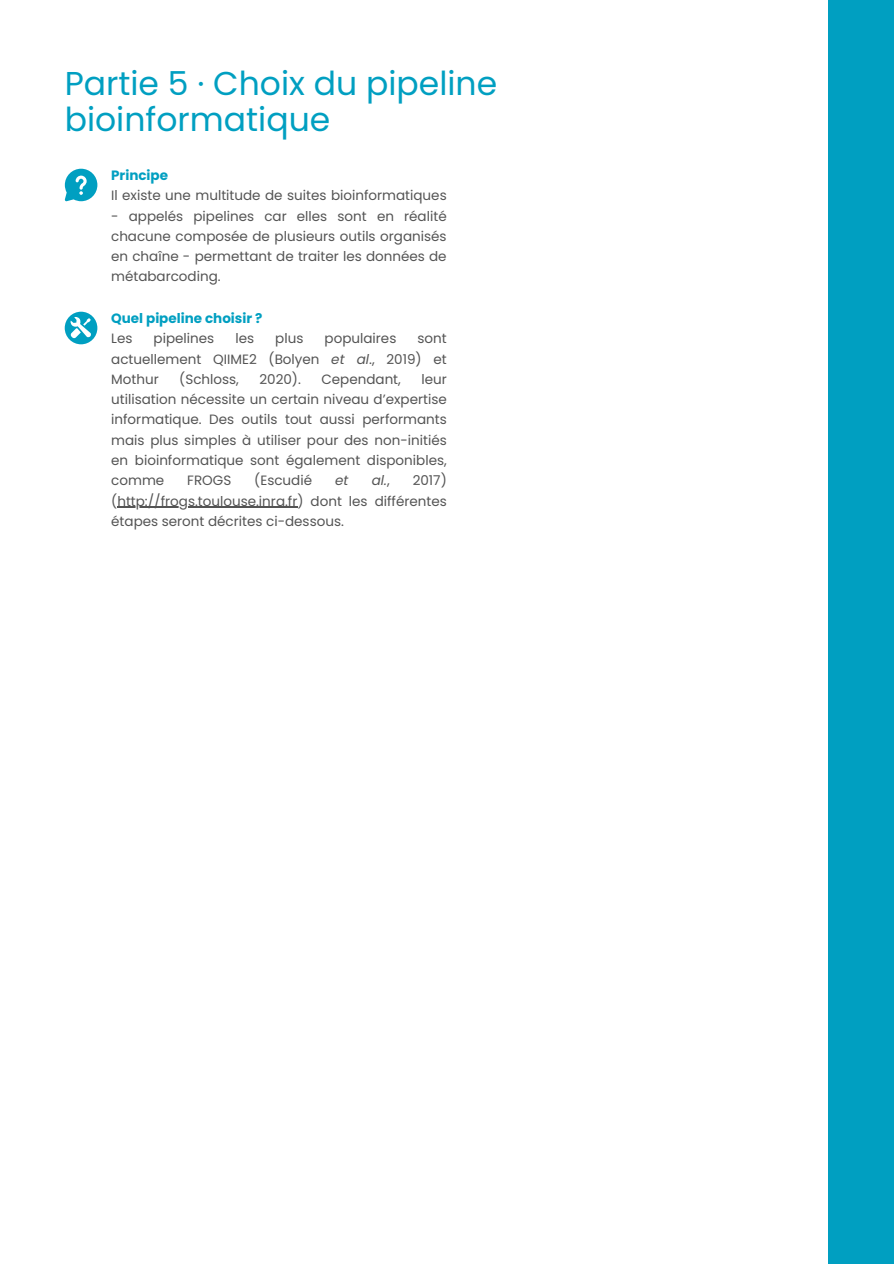
<style>
.page{position:relative;width:894px;height:1264px;background:#fff}
.page>*{position:absolute;margin:0;border:0;box-sizing:border-box;transform-origin:0 0}
.t1{font:33px/36px "Poppins";color:#009fc1}
.t2{font:13.5px/20.2px "Poppins";color:#545454;text-align:justify}
.t3{font:700 13.5px "Poppins";color:#009fc1}
.t4{font:italic 13.5px "Poppins";color:#545454}
.s1{font-style:italic}
.s2{font-style:normal}
</style>
<div class="page">
<svg style="left:65px;top:169px;width:32px;height:32px"></svg>
<svg style="left:65px;top:312px;width:32px;height:32px"></svg>
<hr style="left:117px;top:506px;width:180px;height:2px;background:#545454">
<div style="left:828px;top:0;width:65px;height:1263px;background:#009fc1"></div>
<h1 class="t1" style="left:65px;top:65px;width:434px">Partie 5 · Choix du pipeline bioinformatique</h1>
<p class="t3" style="left:111px;top:166px;width:58px">Principe</p>
<p class="t2" style="left:111px;top:185px;width:337px">Il existe une multitude de suites bioinformatiques</p>
<p class="t2" style="left:111px;top:206px;width:337px">- appelés pipelines car elles sont en réalité chacune composée de plusieurs outils organisés en chaîne - permettant de traiter les données de métabarcoding.</p>
<p class="t3" style="left:111px;top:309px;width:153px">Quel pipeline choisir ?</p>
<p class="t2" style="left:111px;top:328px;width:23px">Les</p>
<p class="t2" style="left:154px;top:328px;width:62px">pipelines</p>
<p class="t2" style="left:235px;top:328px;width:20px">les</p>
<p class="t2" style="left:275px;top:328px;width:30px">plus</p>
<p class="t2" style="left:324px;top:328px;width:73px">populaires</p>
<p class="t2" style="left:111px;top:328px;width:337px;text-indent:306px">sont actuellement QIIME2 (Bolyen <span class="s1">et al</span>., 2019) et Mothur</p>
<p class="t2" style="left:179px;top:369px;width:61px">(Schloss,</p>
<p class="t2" style="left:259px;top:369px;width:43px">2020).</p>
<p class="t2" style="left:321px;top:369px;width:81px">Cependant,</p>
<p class="t2" style="left:111px;top:369px;width:337px;text-indent:310px">leur utilisation nécessite un certain niveau d’expertise informatique. Des outils tout aussi performants mais plus simples à utiliser pour des non-initiés en bioinformatique sont également disponibles, comme</p>
<p class="t2" style="left:111px;top:470px;width:337px;text-align:right">2017)<br>(http://frogs.toulouse.inra.fr) dont les différentes</p>
<p class="t2" style="left:111px;top:511px;width:234px">étapes seront décrites ci-dessous.</p>
<p class="t2" style="left:187px;top:470px;width:46px">FROGS</p>
<p class="t2" style="left:254px;top:470px;width:59px">(Escudié</p>
<p class="t4" style="left:335px;top:471px;width:15px">et</p>
<p class="t4" style="left:371px;top:471px;width:19px">al.<span class="s2">,</span></p>
</div>
